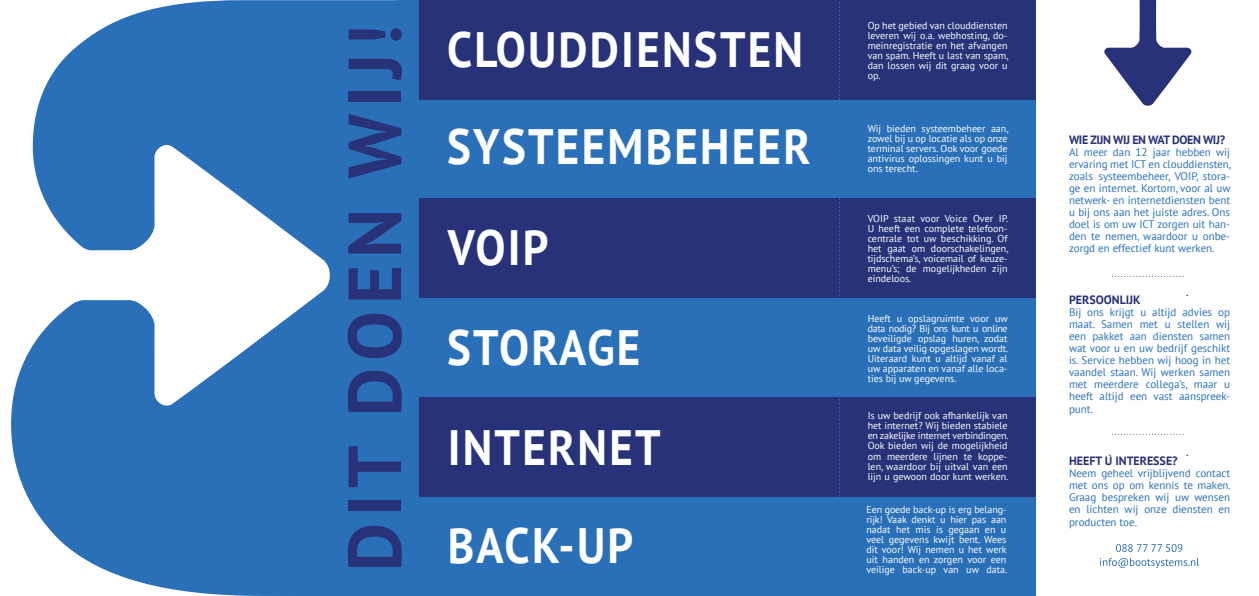
<style>
.page{position:relative;width:1259px;height:596px;background:#fff}
.page>*{position:absolute;margin:0;border:0;box-sizing:border-box;transform-origin:0 0}
.t1{font:700 75px "PT Sans";letter-spacing:.09em;color:#273278}
.t2{font:700 49.5px/96.5px "PT Sans";letter-spacing:.05em;color:#fff;scale:.91 1}
.t3{font:700 12px "PT Sans";color:#273278}
.t4{font:700 12px "PT Sans";letter-spacing:-.03em;color:#273278}
.t5{font:11px/12px "PT Sans";color:#2a70b8;text-align:justify}
.t6{font:10px/10px "PT Sans";color:#fff;text-align:justify}
</style>
<div class="page">
<svg style="left:11px;top:0;width:386px;height:595px;fill:#2a70b8"></svg>
<div style="left:397px;top:0;width:639px;height:595px;background:#2a70b8"></div>
<div style="left:420px;top:397px;width:616px;height:99px;background:#273278"></div>
<div style="left:420px;top:198px;width:616px;height:100px;background:#273278"></div>
<div style="left:420px;top:0;width:616px;height:99px;background:#273278"></div>
<svg style="left:1104px;top:0;width:88px;height:106px"></svg>
<svg style="left:1112px;top:276px;width:72px;height:1px"></svg>
<svg style="left:1112px;top:433px;width:72px;height:1px"></svg>
<svg style="left:839px;top:2px;width:1px;height:495px"></svg>
<svg style="left:1100px;top:558px;width:99px;height:9px"></svg>
<svg style="left:1116px;top:544px;width:66px;height:7px"></svg>
<h1 class="t1" style="left:325px;top:571px;width:547px;rotate:-90deg">DIT DOEN WIJ!</h1>
<h2 class="t2" style="left:447px;top:0;width:401px">CLOUDDIENSTEN<br>SYSTEEMBEHEER</h2>
<h2 class="t2" style="left:447px;top:197px;width:214px;line-height:99.5px">VOIP<br>STORAGE</h2>
<h2 class="t2" style="left:448px;top:398px;width:235px">INTERNET</h2>
<h2 class="t2" style="left:448px;top:496px;width:205px">BACK-UP</h2>
<p class="t6" style="left:867px;top:20px;width:142px">Op het gebied van clouddiensten leveren wij o.a. webhosting, do&shy;meinregistratie en het afvangen van spam. Heeft u last van spam, dan lossen wij dit graag voor u op.</p>
<p class="t6" style="left:867px;top:123px;width:142px">Wij bieden systeembeheer aan, zowel bij u op locatie als op onze terminal servers. Ook voor goede antivirus oplossingen kunt u bij ons terecht.</p>
<p class="t6" style="left:867px;top:213px;width:142px">VOIP staat voor Voice Over IP.<br>U heeft een complete telefoon&shy;centrale tot uw beschikking. Of het gaat om doorschakelingen, tijdschema’s, voicemail of keuze&shy;menu’s; de mogelijkheden zijn eindeloos.</p>
<p class="t6" style="left:867px;top:313px;width:142px">Heeft u opslagruimte voor uw data nodig? Bij ons kunt u online beveiligde opslag huren, zodat uw data veilig opgeslagen wordt.<br>Uiteraard kunt u altijd vanaf al uw apparaten en vanaf alle loca&shy;ties bij uw gegevens.</p>
<p class="t6" style="left:867px;top:410px;width:142px">Is uw bedrijf ook afhankelijk van het internet? Wij bieden stabiele en zakelijke internet verbindingen.<br>Ook bieden wij de mogelijkheid om meerdere lijnen te koppe&shy;len, waardoor bij uitval van een lijn u gewoon door kunt werken.</p>
<p class="t6" style="left:866px;top:504px;width:142px">Een goede back-up is erg belang&shy;rijk! Vaak denkt u hier pas aan nadat het mis is gegaan en u veel gegevens kwijt bent. Wees dit voor! Wij nemen u het werk uit handen en zorgen voor een veilige back-up van uw data.</p>
<p class="t4" style="left:1069px;top:131px;width:158px">WIE ZIJN WIJ EN WAT DOEN WIJ?</p>
<p class="t5" style="left:1069px;top:146px;width:164px">Al meer dan 12 jaar hebben wij ervaring met ICT en clouddiensten, zoals systeembeheer, VOIP, stora&shy;ge en internet. Kortom, voor al uw netwerk- en internetdiensten bent u bij ons aan het juiste adres. Ons doel is om uw ICT zorgen uit han&shy;den te nemen, waardoor u onbe&shy;zorgd en effectief kunt werken.</p>
<p class="t3" style="left:1069px;top:291px;width:73px">PERSOONLIJK</p>
<p class="t5" style="left:1069px;top:306px;width:163px">Bij ons krijgt u altijd advies op maat. Samen met u stellen wij een pakket aan diensten samen wat voor u en uw bedrijf geschikt is. Service hebben wij hoog in het vaandel staan. Wij werken samen met meerdere collega’s, maar u heeft altijd een vast aanspreek-</p>
<p class="t5" style="left:1069px;top:403px;width:26px">punt.</p>
<p class="t3" style="left:1069px;top:452px;width:110px">HEEFT U INTERESSE?</p>
<p class="t5" style="left:1069px;top:467px;width:163px">Neem geheel vrijblijvend contact met ons op om kennis te maken.<br>Graag bespreken wij uw wensen en lichten wij onze diensten en</p>
<p class="t5" style="left:1069px;top:516px;width:70px">producten toe.</p>
</div>
